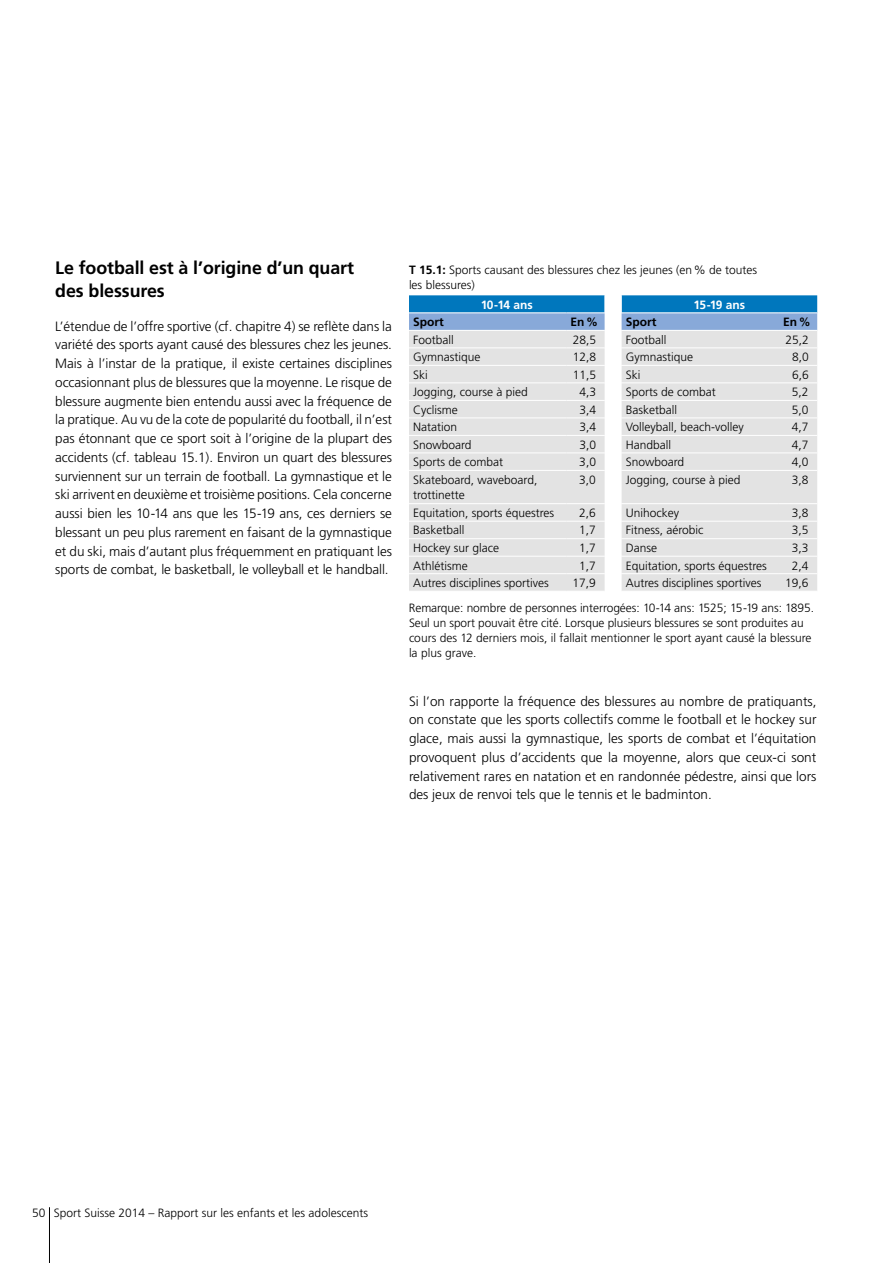
<style>
.page{position:relative;width:893px;height:1263px;background:#fff}
.page>*{position:absolute;margin:0;border:0;box-sizing:border-box;transform-origin:0 0}
.t1{font:700 18px/22.5px "Frutiger LT";letter-spacing:-.005em;color:#000}
.t2{font:300 13.5px/18.8px "Frutiger LT";letter-spacing:-.005em;color:#000;text-align:justify}
.t3{font:300 12px/15px "Frutiger LT";color:#000}
.t4{font:700 12px "Frutiger LT";letter-spacing:-.02em;color:#fff}
.t5{font:700 12px "Frutiger LT";color:#000}
.s1{font-weight:700}
</style>
<div class="page">
<hr style="left:49px;top:1207px;width:1px;height:56px;background:#000">
<svg style="left:409px;top:295px;width:408px;height:296px;background:#d4dce3"></svg>
<h1 class="t1" style="left:55px;top:257px;width:300px">Le football est à l’origine d’un quart des blessures</h1>
<p class="t2" style="left:55px;top:317px;width:338px">L’étendue de l’offre sportive (cf. chapitre 4) se reflète dans la variété des sports ayant causé des blessures chez les jeunes.<br>Mais à l’instar de la pratique, il existe certaines disciplines occasionnant plus de blessures que la moyenne. Le risque de blessure augmente bien entendu aussi avec la fréquence de la pratique. Au vu de la cote de popularité du football, il n’est pas étonnant que ce sport soit à l’origine de la plupart des accidents (cf. tableau 15.1). Environ un quart des blessures surviennent sur un terrain de football. La gymnastique et le ski arrivent en deuxième et troisième positions. Cela concerne aussi bien les 10-14 ans que les 15-19 ans, ces derniers se blessant un peu plus rarement en faisant de la gymnastique et du ski, mais d’autant plus fréquemment en pratiquant les sports de combat, le basketball, le volleyball et le handball.</p>
<p class="t3" style="left:409px;top:263px;width:350px"><span class="s1">T 15.1:</span> Sports causant des blessures chez les jeunes (en% de toutes les blessures)</p>
<p class="t4" style="left:481px;top:297px;width:54px">10-14 ans</p>
<p class="t4" style="left:694px;top:297px;width:53px">15-19 ans</p>
<p class="t5" style="left:413px;top:315px;width:32px">Sport</p>
<p class="t5" style="left:571px;top:315px;width:29px">En%</p>
<p class="t5" style="left:626px;top:315px;width:32px">Sport</p>
<p class="t5" style="left:783px;top:315px;width:29px">En%</p>
<p class="t3" style="left:413px;top:332px;width:42px">Football</p>
<p class="t3" style="left:573px;top:332px;width:25px">28,5</p>
<p class="t3" style="left:626px;top:332px;width:42px">Football</p>
<p class="t3" style="left:785px;top:332px;width:25px">25,2</p>
<p class="t3" style="left:413px;top:350px;width:69px">Gymnastique</p>
<p class="t3" style="left:573px;top:350px;width:25px">12,8</p>
<p class="t3" style="left:626px;top:350px;width:69px">Gymnastique</p>
<p class="t3" style="left:792px;top:350px;width:18px">8,0</p>
<p class="t3" style="left:413px;top:367px;width:16px">Ski</p>
<p class="t3" style="left:573px;top:367px;width:25px">11,5</p>
<p class="t3" style="left:626px;top:367px;width:16px">Ski</p>
<p class="t3" style="left:792px;top:367px;width:18px">6,6</p>
<p class="t3" style="left:413px;top:385px;width:116px">Jogging, course à pied</p>
<p class="t3" style="left:579px;top:385px;width:18px">4,3</p>
<p class="t3" style="left:626px;top:385px;width:92px">Sports de combat</p>
<p class="t3" style="left:792px;top:385px;width:18px">5,2</p>
<p class="t3" style="left:413px;top:402px;width:46px">Cyclisme</p>
<p class="t3" style="left:579px;top:402px;width:18px">3,4</p>
<p class="t3" style="left:626px;top:402px;width:53px">Basketball</p>
<p class="t3" style="left:792px;top:402px;width:18px">5,0</p>
<p class="t3" style="left:413px;top:420px;width:46px">Natation</p>
<p class="t3" style="left:579px;top:420px;width:18px">3,4</p>
<p class="t3" style="left:626px;top:420px;width:119px">Volleyball, beach-volley</p>
<p class="t3" style="left:792px;top:420px;width:18px">4,7</p>
<p class="t3" style="left:413px;top:437px;width:60px">Snowboard</p>
<p class="t3" style="left:579px;top:437px;width:18px">3,0</p>
<p class="t3" style="left:626px;top:437px;width:47px">Handball</p>
<p class="t3" style="left:792px;top:437px;width:18px">4,7</p>
<p class="t3" style="left:413px;top:455px;width:92px">Sports de combat</p>
<p class="t3" style="left:579px;top:455px;width:18px">3,0</p>
<p class="t3" style="left:626px;top:455px;width:60px">Snowboard</p>
<p class="t3" style="left:792px;top:455px;width:18px">4,0</p>
<p class="t3" style="left:413px;top:472px;width:126px;line-height:15.8px">Skateboard, waveboard, trottinette</p>
<p class="t3" style="left:579px;top:472px;width:18px">3,0</p>
<p class="t3" style="left:626px;top:472px;width:116px">Jogging, course à pied</p>
<p class="t3" style="left:792px;top:472px;width:18px">3,8</p>
<p class="t3" style="left:413px;top:505px;width:143px">Equitation, sports équestres</p>
<p class="t3" style="left:579px;top:505px;width:18px">2,6</p>
<p class="t3" style="left:626px;top:505px;width:55px">Unihockey</p>
<p class="t3" style="left:792px;top:505px;width:18px">3,8</p>
<p class="t3" style="left:413px;top:523px;width:53px">Basketball</p>
<p class="t3" style="left:579px;top:523px;width:18px">1,7</p>
<p class="t3" style="left:626px;top:523px;width:79px">Fitness, aérobic</p>
<p class="t3" style="left:792px;top:523px;width:18px">3,5</p>
<p class="t3" style="left:413px;top:540px;width:88px">Hockey sur glace</p>
<p class="t3" style="left:579px;top:540px;width:18px">1,7</p>
<p class="t3" style="left:626px;top:540px;width:33px">Danse</p>
<p class="t3" style="left:792px;top:540px;width:18px">3,3</p>
<p class="t3" style="left:413px;top:558px;width:56px">Athlétisme</p>
<p class="t3" style="left:579px;top:558px;width:18px">1,7</p>
<p class="t3" style="left:626px;top:558px;width:143px">Equitation, sports équestres</p>
<p class="t3" style="left:792px;top:558px;width:18px">2,4</p>
<p class="t3" style="left:413px;top:575px;width:137px">Autres disciplines sportives</p>
<p class="t3" style="left:573px;top:575px;width:25px">17,9</p>
<p class="t3" style="left:626px;top:575px;width:137px">Autres disciplines sportives</p>
<p class="t3" style="left:409px;top:571px;width:407px;line-height:24.9px;text-indent:376px">19,6<br>Remarque: nombre de personnes interrogées: 10-14 ans: 1525; 15-19 ans: 1895.</p>
<p class="t3" style="left:409px;top:615px;width:404px">Seul un sport pouvait être cité. Lorsque plusieurs blessures se sont produites au cours des 12 derniers mois, il fallait mentionner le sport ayant causé la blessure la plus grave.</p>
<p class="t2" style="left:409px;top:692px;width:409px">Si l’on rapporte la fréquence des blessures au nombre de pratiquants, on constate que les sports collectifs comme le football et le hockey sur glace, mais aussi la gymnastique, les sports de combat et l’équitation provoquent plus d’accidents que la moyenne, alors que ceux-ci sont relativement rares en natation et en randonnée pédestre, ainsi que lors des jeux de renvoi tels que le tennis et le badminton.</p>
<p class="t3" style="left:32px;top:1206px;width:337px">50 Sport Suisse 2014 – Rapport sur les enfants et les adolescents</p>
</div>
